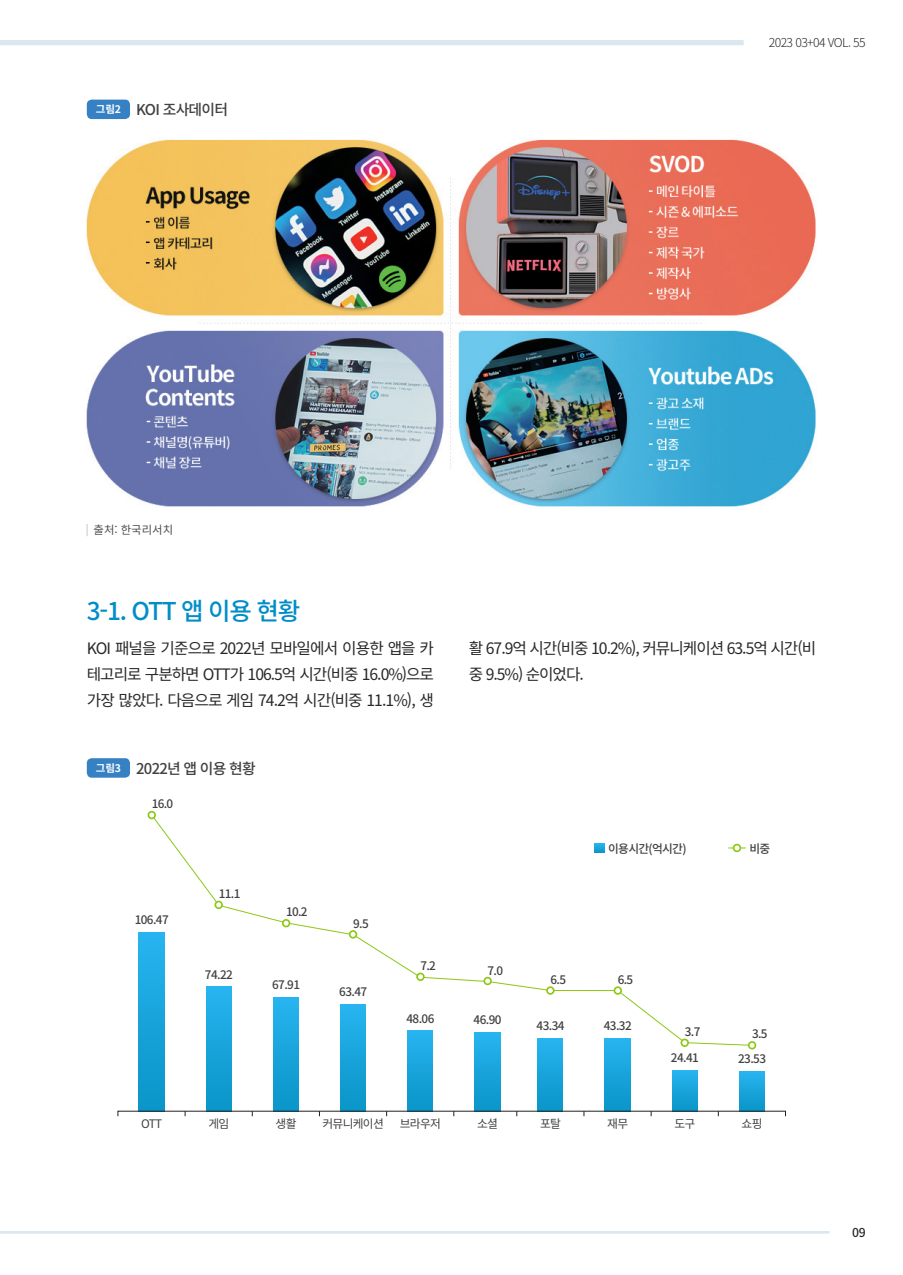
<style>
.page{position:relative;width:903px;height:1275px;background:#fff}
.page>*{position:absolute;margin:0;border:0;box-sizing:border-box;transform-origin:0 0}
.t1{font:500 24.5px "Noto Sans CJ Kkr";letter-spacing:-.05em;color:#008ec7}
.t2{font:15.75px/26.2px "Noto Sans CJ Kkr";letter-spacing:-.065em;color:#292829;text-align:justify}
.t3{font:500 14.88px "Noto Sans KR";letter-spacing:-.05em;color:#414042}
.t4{font:300 12.25px "Noto Sans CJ Kkr";letter-spacing:-.05em;color:#292829}
.t5{font:500 12.25px "Noto Sans CJ Kkr";color:#292829}
.t6{font:500 11.72px "Noto Sans CJ Kkr";letter-spacing:-.05em;color:#414042}
.t7{font:11.72px "Noto Sans CJ Kkr";letter-spacing:-.06em;color:#414042}
.t8{font:11.38px "Noto Sans CJ Kkr";color:#4d4d4f}
.s1{font-weight:700;font-size:10.5px;color:#fff}
</style>
<div class="page">
<div style="left:0;top:40px;width:744px;height:5px;background:#dae7f0"></div>
<div style="left:87px;top:100px;width:43px;height:19px;background:#3581c3;border-radius:5px"></div>
<svg style="left:87px;top:524px;width:1px;height:12px"></svg>
<img style="left:87px;top:139px;width:729px;height:368px">
<div style="left:87px;top:758px;width:43px;height:20px;background:#3581c3;border-radius:5px"></div>
<svg style="left:151px;top:817px;width:599px;height:229px"></svg>
<div style="left:139px;top:933px;width:25px;height:178px;background:linear-gradient(to bottom,#27b3ef,#0995c7)"></div>
<div style="left:206px;top:987px;width:25px;height:124px;background:linear-gradient(to bottom,#27b3ef,#0995c7)"></div>
<div style="left:273px;top:998px;width:25px;height:113px;background:linear-gradient(to bottom,#27b3ef,#0995c7)"></div>
<div style="left:340px;top:1005px;width:26px;height:106px;background:linear-gradient(to bottom,#27b3ef,#0995c7)"></div>
<div style="left:408px;top:1031px;width:25px;height:80px;background:linear-gradient(to bottom,#27b3ef,#0a96c7)"></div>
<div style="left:475px;top:1033px;width:25px;height:78px;background:linear-gradient(to bottom,#27b3ef,#0a96c8)"></div>
<div style="left:538px;top:1038px;width:25px;height:73px;background:linear-gradient(to bottom,#28b4f0,#0995c7)"></div>
<div style="left:605px;top:1038px;width:25px;height:73px;background:linear-gradient(to bottom,#28b4f0,#0995c7)"></div>
<div style="left:672px;top:1070px;width:25px;height:41px;background:linear-gradient(to bottom,#28b4f0,#0a96c7)"></div>
<div style="left:739px;top:1072px;width:25px;height:39px;background:linear-gradient(to bottom,#27b3ef,#0a96c8)"></div>
<svg style="left:595px;top:843px;width:9px;height:10px"></svg>
<div style="left:733px;top:845px;width:7px;height:6px;background:#fff;border-radius:50%"></div>
<div style="left:733px;top:844px;width:8px;height:8px;border:2px solid #8cc814;border-radius:50%"></div>
<div style="left:148px;top:811px;width:8px;height:8px;border:2px solid #8cc814;border-radius:50%"></div>
<div style="left:215px;top:901px;width:7px;height:7px;background:#fff;border-radius:50%"></div>
<div style="left:214px;top:901px;width:9px;height:8px;border:2px solid #8cc814;border-radius:50%"></div>
<div style="left:282px;top:919px;width:8px;height:8px;border:2px solid #8cc814;border-radius:50%"></div>
<div style="left:350px;top:931px;width:6px;height:7px;background:#fff;border-radius:50%"></div>
<div style="left:349px;top:930px;width:8px;height:8px;border:2px solid #8cc814;border-radius:50%"></div>
<div style="left:417px;top:973px;width:7px;height:7px;background:#fff;border-radius:50%"></div>
<div style="left:416px;top:973px;width:9px;height:8px;border:2px solid #8cc814;border-radius:50%"></div>
<div style="left:484px;top:978px;width:7px;height:6px;background:#fff;border-radius:50%"></div>
<div style="left:483px;top:977px;width:9px;height:8px;border:2px solid #8cc814;border-radius:50%"></div>
<div style="left:547px;top:987px;width:7px;height:7px;background:#fff;border-radius:50%"></div>
<div style="left:546px;top:986px;width:8px;height:9px;border:2px solid #8cc814;border-radius:50%"></div>
<div style="left:614px;top:987px;width:7px;height:7px;background:#fff;border-radius:50%"></div>
<div style="left:613px;top:986px;width:9px;height:9px;border:2px solid #8cc814;border-radius:50%"></div>
<div style="left:681px;top:1039px;width:7px;height:7px;background:#fff;border-radius:50%"></div>
<div style="left:680px;top:1038px;width:9px;height:9px;border:2px solid #8cc814;border-radius:50%"></div>
<div style="left:748px;top:1041px;width:8px;height:8px;border:2px solid #8cc814;border-radius:50%"></div>
<hr style="left:0;top:1231px;width:829px;height:3px;background:#dae7f0">
<p class="t3" style="left:96px;top:101px;width:134px"><span class="s1">그림2</span> KOI 조사데이터</p>
<p class="t8" style="left:94px;top:524px;width:81px">출처: 한국리서치</p>
<p class="t4" style="left:769px;top:36px;width:98px">2023 03+04 VOL. 55</p>
<h1 class="t1" style="left:87px;top:597px;width:215px">3-1. OTT 앱 이용 현황</h1>
<p class="t2" style="left:87px;top:635px;width:349px">KOI 패널을 기준으로 2022년 모바일에서 이용한 앱을 카 테고리로 구분하면 OTT가 106.5억 시간(비중 16.0%)으로 가장 많았다. 다음으로 게임 74.2억 시간(비중 11.1%), 생</p>
<p class="t2" style="left:469px;top:635px;width:349px">활 67.9억 시간(비중 10.2%), 커뮤니케이션 63.5억 시간(비 중 9.5%) 순이었다.</p>
<p class="t3" style="left:96px;top:760px;width:162px"><span class="s1">그림3</span> 2022년 앱 이용 현황</p>
<p class="t6" style="left:152px;top:797px;width:23px">16.0</p>
<p class="t6" style="left:135px;top:913px;width:36px">106.47</p>
<p class="t6" style="left:219px;top:887px;width:23px">11.1</p>
<p class="t6" style="left:205px;top:968px;width:29px">74.22</p>
<p class="t6" style="left:286px;top:905px;width:23px">10.2</p>
<p class="t6" style="left:272px;top:978px;width:29px">67.91</p>
<p class="t6" style="left:353px;top:917px;width:17px">9.5</p>
<p class="t6" style="left:339px;top:985px;width:29px">63.47</p>
<p class="t6" style="left:608px;top:842px;width:80px">이용시간(억시간)</p>
<p class="t6" style="left:749px;top:842px;width:22px">비중</p>
<p class="t6" style="left:420px;top:959px;width:17px">7.2</p>
<p class="t6" style="left:488px;top:964px;width:17px">7.0</p>
<p class="t6" style="left:406px;top:1012px;width:29px">48.06</p>
<p class="t6" style="left:474px;top:1013px;width:29px">46.90</p>
<p class="t6" style="left:551px;top:973px;width:17px">6.5</p>
<p class="t6" style="left:618px;top:973px;width:17px">6.5</p>
<p class="t6" style="left:537px;top:1019px;width:29px">43.34</p>
<p class="t6" style="left:604px;top:1019px;width:29px">43.32</p>
<p class="t6" style="left:685px;top:1025px;width:17px">3.7</p>
<p class="t6" style="left:752px;top:1027px;width:17px">3.5</p>
<p class="t6" style="left:671px;top:1051px;width:29px">24.41</p>
<p class="t6" style="left:738px;top:1052px;width:29px">23.53</p>
<p class="t7" style="left:141px;top:1117px;width:23px">OTT</p>
<p class="t7" style="left:208px;top:1117px;width:22px">게임</p>
<p class="t7" style="left:276px;top:1117px;width:22px">생활</p>
<p class="t7" style="left:322px;top:1117px;width:63px">커뮤니케이션</p>
<p class="t7" style="left:400px;top:1117px;width:43px">브라우저</p>
<p class="t7" style="left:477px;top:1117px;width:22px">소셜</p>
<p class="t7" style="left:540px;top:1117px;width:22px">포탈</p>
<p class="t7" style="left:607px;top:1117px;width:22px">재무</p>
<p class="t7" style="left:674px;top:1117px;width:22px">도구</p>
<p class="t7" style="left:741px;top:1117px;width:22px">쇼핑</p>
<p class="t5" style="left:852px;top:1226px;width:15px">09</p>
</div>
